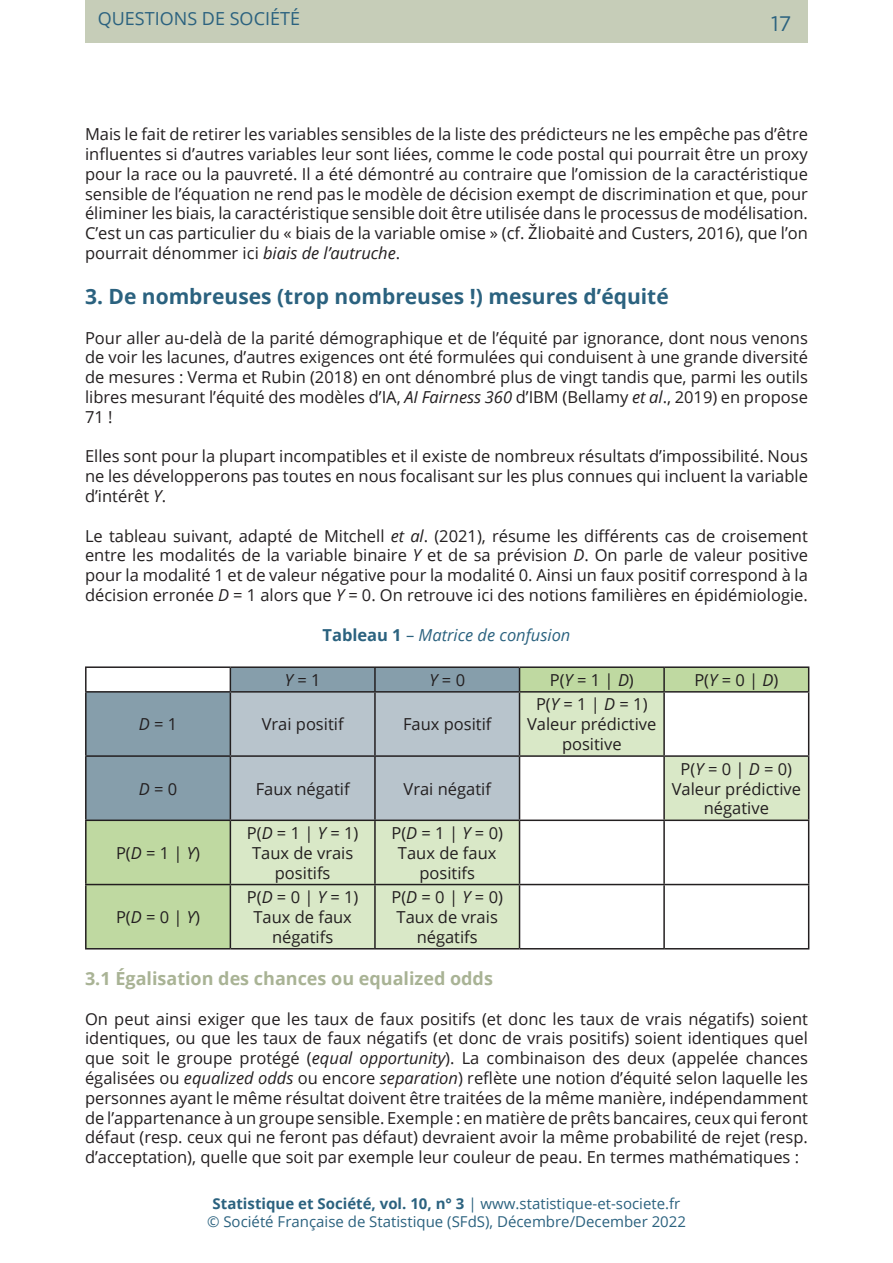
<style>
.page{position:relative;width:893px;height:1263px;background:#fff}
.page>*{position:absolute;margin:0;border:0;box-sizing:border-box;transform-origin:0 0}
.Title_14{font:700 21px "Open Sans";color:#2b627f}
.t1{font:21px "Gotham";color:#2b627f}
.Title_12{font:700 18px "Open Sans";color:#a9b395}
.Title_14_green{font:18px "Open Sans";color:#2b627f}
.Paragraph_Body{font:16.5px/19.8px "Open Sans";color:#231f20;text-align:center}
.Paragraph_Body-2{font:italic 16.5px "Open Sans";color:#2b627f}
.t2{font:15px/18px "Open Sans";color:#2b627f;text-align:center}
.s1{font-style:italic}
.s2{font-weight:700;font-style:normal}
.s3{font-style:normal}
.s4{font-weight:700}
</style>
<div class="page">
<div style="left:85px;top:0;width:723px;height:43px;background:#c6cdb8"></div>
<svg style="left:87px;top:668px;width:721px;height:280px;background:#acc4ab"></svg>
<svg style="left:231px;top:693px;width:577px;height:255px"></svg>
<hr style="left:85px;top:666px;width:145px;height:2px;background:#231f20">
<hr style="left:85px;top:668px;width:2px;height:23px;background:#231f20">
<hr style="left:230px;top:666px;width:145px;height:2px;background:#231f20">
<hr style="left:375px;top:666px;width:144px;height:2px;background:#231f20">
<hr style="left:519px;top:666px;width:145px;height:2px;background:#231f20">
<svg style="left:230px;top:668px;width:290px;height:151px;background:#afbdc5"></svg>
<hr style="left:664px;top:666px;width:145px;height:2px;background:#231f20">
<hr style="left:663px;top:668px;width:2px;height:23px;background:#231f20">
<svg style="left:808px;top:668px;width:1px;height:23px"></svg>
<hr style="left:85px;top:691px;width:145px;height:2px;background:#231f20">
<hr style="left:85px;top:693px;width:2px;height:62px;background:#231f20">
<hr style="left:230px;top:691px;width:145px;height:2px;background:#231f20">
<hr style="left:230px;top:693px;width:1px;height:62px;background:#231f20">
<hr style="left:375px;top:691px;width:144px;height:2px;background:#231f20">
<hr style="left:374px;top:693px;width:2px;height:62px;background:#231f20">
<hr style="left:519px;top:691px;width:145px;height:2px;background:#231f20">
<hr style="left:519px;top:693px;width:1px;height:62px;background:#231f20">
<hr style="left:664px;top:691px;width:145px;height:2px;background:#231f20">
<hr style="left:663px;top:693px;width:2px;height:62px;background:#231f20">
<hr style="left:808px;top:693px;width:1px;height:62px;background:#231f20">
<hr style="left:85px;top:755px;width:145px;height:2px;background:#231f20">
<hr style="left:85px;top:757px;width:2px;height:62px;background:#231f20">
<hr style="left:230px;top:755px;width:145px;height:2px;background:#231f20">
<hr style="left:230px;top:757px;width:1px;height:62px;background:#231f20">
<hr style="left:375px;top:755px;width:144px;height:2px;background:#231f20">
<hr style="left:374px;top:757px;width:2px;height:62px;background:#231f20">
<hr style="left:519px;top:755px;width:145px;height:2px;background:#231f20">
<hr style="left:519px;top:757px;width:1px;height:62px;background:#231f20">
<hr style="left:664px;top:755px;width:145px;height:2px;background:#231f20">
<hr style="left:663px;top:757px;width:2px;height:62px;background:#231f20">
<hr style="left:808px;top:757px;width:1px;height:62px;background:#231f20">
<hr style="left:85px;top:819px;width:145px;height:2px;background:#231f20">
<hr style="left:85px;top:821px;width:2px;height:63px;background:#231f20">
<hr style="left:230px;top:819px;width:145px;height:2px;background:#231f20">
<hr style="left:230px;top:821px;width:1px;height:63px;background:#231f20">
<hr style="left:375px;top:819px;width:144px;height:2px;background:#231f20">
<hr style="left:374px;top:821px;width:2px;height:63px;background:#231f20">
<hr style="left:519px;top:819px;width:145px;height:2px;background:#231f20">
<hr style="left:519px;top:821px;width:1px;height:63px;background:#231f20">
<hr style="left:664px;top:819px;width:145px;height:2px;background:#231f20">
<hr style="left:663px;top:821px;width:2px;height:63px;background:#231f20">
<hr style="left:808px;top:821px;width:1px;height:63px;background:#231f20">
<hr style="left:85px;top:884px;width:145px;height:1px;background:#231f20">
<hr style="left:85px;top:885px;width:2px;height:63px;background:#231f20">
<hr style="left:230px;top:884px;width:145px;height:1px;background:#231f20">
<hr style="left:230px;top:885px;width:1px;height:63px;background:#231f20">
<hr style="left:375px;top:884px;width:144px;height:1px;background:#231f20">
<hr style="left:374px;top:885px;width:2px;height:63px;background:#231f20">
<hr style="left:519px;top:884px;width:145px;height:1px;background:#231f20">
<hr style="left:519px;top:885px;width:1px;height:63px;background:#231f20">
<hr style="left:664px;top:884px;width:145px;height:1px;background:#231f20">
<hr style="left:663px;top:885px;width:2px;height:63px;background:#231f20">
<hr style="left:808px;top:885px;width:1px;height:63px;background:#231f20">
<hr style="left:85px;top:948px;width:145px;height:1px;background:#231f20">
<hr style="left:230px;top:948px;width:145px;height:1px;background:#231f20">
<hr style="left:375px;top:948px;width:144px;height:1px;background:#231f20">
<hr style="left:519px;top:948px;width:145px;height:1px;background:#231f20">
<hr style="left:664px;top:948px;width:145px;height:1px;background:#231f20">
<p class="Title_14_green" style="left:98px;top:6px;width:204px">QUESTIONS DE SOCIÉTÉ</p>
<p class="t1" style="left:771px;top:11px;width:22px">17</p>
<p class="Paragraph_Body" style="left:85px;top:124px;width:724px;text-align:justify">Mais le fait de retirer les variables sensibles de la liste des prédicteurs ne les empêche pas d’être influentes si d’autres variables leur sont liées, comme le code postal qui pourrait être un proxy pour la race ou la pauvreté. Il a été démontré au contraire que l’omission de la caractéristique sensible de l’équation ne rend pas le modèle de décision exempt de discrimination et que, pour éliminer les biais, la caractéristique sensible doit être utilisée dans le processus de modélisation.<br>C’est un cas particulier du « biais de la variable omise » (cf. Žliobaitė and Custers, 2016), que l’on pourrait dénommer ici <span class="s1">biais de l’autruche</span>.</p>
<p class="Title_14" style="left:85px;top:282px;width:585px">3. De nombreuses (trop nombreuses !) mesures d’équité</p>
<p class="Paragraph_Body" style="left:85px;top:327px;width:724px;text-align:justify">Pour aller au-delà de la parité démographique et de l’équité par ignorance, dont nous venons de voir les lacunes, d’autres exigences ont été formulées qui conduisent à une grande diversité de mesures : Verma et Rubin (2018) en ont dénombré plus de vingt tandis que, parmi les outils libres mesurant l’équité des modèles d’IA, <span class="s1">AI Fairness 360</span> d’IBM (Bellamy <span class="s1">et al</span>., 2019) en propose 71 !</p>
<p class="Paragraph_Body" style="left:85px;top:446px;width:724px;text-align:justify">Elles sont pour la plupart incompatibles et il existe de nombreux résultats d’impossibilité. Nous ne les développerons pas toutes en nous focalisant sur les plus connues qui incluent la variable d’intérêt <span class="s1">Y</span>.</p>
<p class="Paragraph_Body" style="left:85px;top:525px;width:724px;text-align:justify">Le tableau suivant, adapté de Mitchell <span class="s1">et al</span>. (2021), résume les différents cas de croisement entre les modalités de la variable binaire <span class="s1">Y</span> et de sa prévision <span class="s1">D</span>. On parle de valeur positive pour la modalité 1 et de valeur négative pour la modalité 0. Ainsi un faux positif correspond à la décision erronée <span class="s1">D</span> = 1 alors que <span class="s1">Y</span> = 0. On retrouve ici des notions familières en épidémiologie.</p>
<p class="Paragraph_Body-2" style="left:322px;top:623px;width:249px"><span class="s2">Tableau 1</span> <span class="s3">–</span> Matrice de confusion</p>
<p class="Paragraph_Body" style="left:285px;top:669px;width:37px"><span class="s1">Y</span> = 1</p>
<p class="Paragraph_Body" style="left:429px;top:669px;width:37px"><span class="s1">Y</span> = 0</p>
<p class="Paragraph_Body" style="left:550px;top:669px;width:86px">P(<span class="s1">Y</span> = 1 | <span class="s1">D</span>)</p>
<p class="Paragraph_Body" style="left:694px;top:669px;width:86px">P(<span class="s1">Y</span> = 0 | <span class="s1">D</span>)</p>
<p class="Paragraph_Body" style="left:139px;top:714px;width:40px"><span class="s1">D</span> = 1</p>
<p class="Paragraph_Body" style="left:262px;top:714px;width:83px">Vrai positif</p>
<p class="Paragraph_Body" style="left:403px;top:714px;width:90px">Faux positif</p>
<p class="Paragraph_Body" style="left:536px;top:694px;width:113px">P(<span class="s1">Y</span> = 1 | <span class="s1">D</span> = 1)</p>
<p class="Paragraph_Body" style="left:527px;top:714px;width:131px">Valeur prédictive positive</p>
<p class="Paragraph_Body" style="left:139px;top:778px;width:40px"><span class="s1">D</span> = 0</p>
<p class="Paragraph_Body" style="left:256px;top:778px;width:95px">Faux négatif</p>
<p class="Paragraph_Body" style="left:404px;top:778px;width:89px">Vrai négatif</p>
<p class="Paragraph_Body" style="left:116px;top:842px;width:86px">P(<span class="s1">D</span> = 1 | <span class="s1">Y</span>)</p>
<p class="Paragraph_Body" style="left:247px;top:823px;width:113px">P(<span class="s1">D</span> = 1 | <span class="s1">Y</span> = 1)</p>
<p class="Paragraph_Body" style="left:252px;top:842px;width:103px">Taux de vrais positifs</p>
<p class="Paragraph_Body" style="left:391px;top:823px;width:113px">P(<span class="s1">D</span> = 1 | <span class="s1">Y</span> = 0)</p>
<p class="Paragraph_Body" style="left:398px;top:842px;width:100px">Taux de faux positifs</p>
<p class="Paragraph_Body" style="left:681px;top:758px;width:113px">P(<span class="s1">Y</span> = 0 | <span class="s1">D</span> = 0)</p>
<p class="Paragraph_Body" style="left:672px;top:778px;width:131px">Valeur prédictive négative</p>
<p class="Paragraph_Body" style="left:391px;top:887px;width:113px">P(<span class="s1">D</span> = 0 | <span class="s1">Y</span> = 0)</p>
<p class="Paragraph_Body" style="left:397px;top:907px;width:103px">Taux de vrais négatifs</p>
<p class="Title_12" style="left:85px;top:966px;width:409px">3.1 Égalisation des chances ou equalized odds</p>
<p class="Paragraph_Body" style="left:85px;top:1008px;width:724px;text-align:justify">On peut ainsi exiger que les taux de faux positifs (et donc les taux de vrais négatifs) soient identiques, ou que les taux de faux négatifs (et donc de vrais positifs) soient identiques quel que soit le groupe protégé (<span class="s1">equal opportunity</span>). La combinaison des deux (appelée chances égalisées ou <span class="s1">equalized odds</span> ou encore <span class="s1">separation</span>) reflète une notion d’équité selon laquelle les personnes ayant le même résultat doivent être traitées de la même manière, indépendamment de l’appartenance à un groupe sensible. Exemple : en matière de prêts bancaires, ceux qui feront défaut (resp. ceux qui ne feront pas défaut) devraient avoir la même probabilité de rejet (resp. d’acceptation), quelle que soit par exemple leur couleur de peau. En termes mathématiques :</p>
<p class="Paragraph_Body" style="left:247px;top:887px;width:113px">P(<span class="s1">D</span> = 0 | <span class="s1">Y</span> = 1)</p>
<p class="Paragraph_Body" style="left:253px;top:907px;width:100px">Taux de faux négatifs</p>
<p class="Paragraph_Body" style="left:116px;top:907px;width:86px">P(<span class="s1">D</span> = 0 | <span class="s1">Y</span>)</p>
<p class="t2" style="left:207px;top:1194px;width:480px"><span class="s4">Statistique et Société, vol. 10, n° 3</span> | www.statistique-et-societe.fr © Société Française de Statistique (SFdS), Décembre/December 2022</p>
</div>
